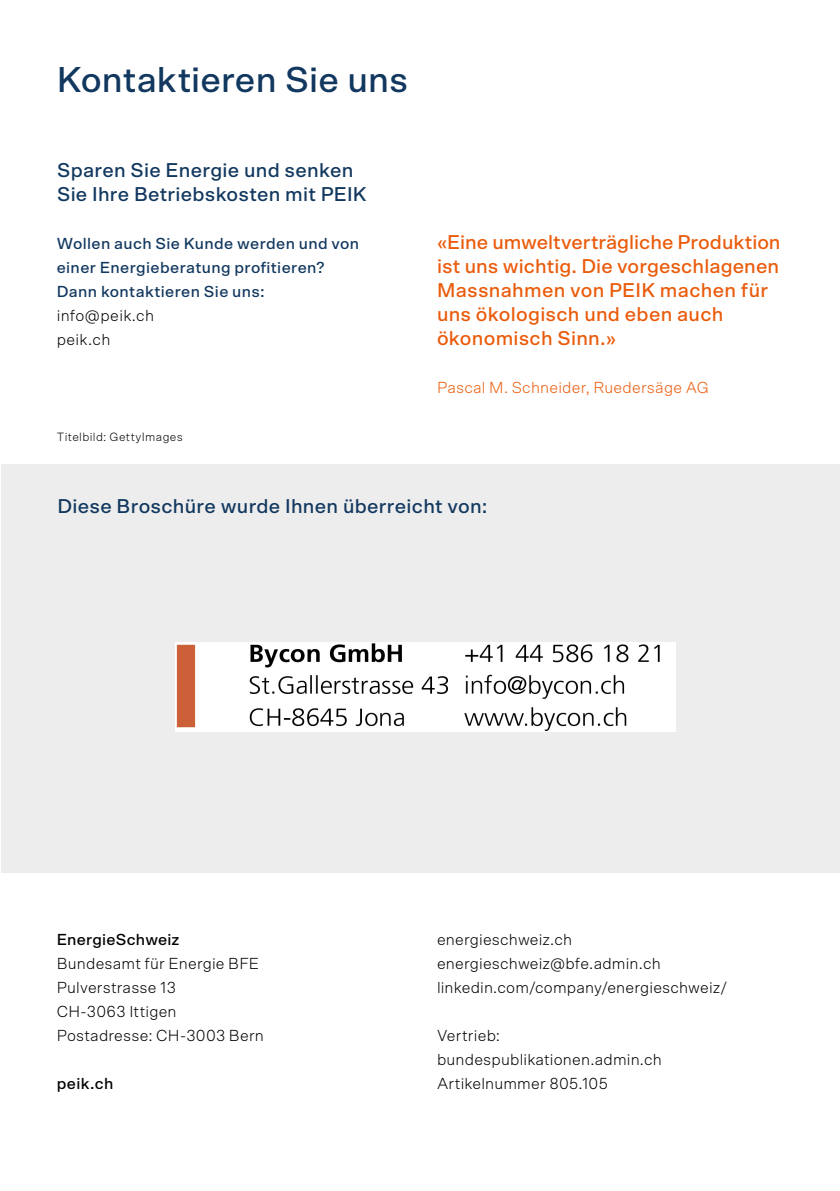
<style>
.page{position:relative;width:840px;height:1191px;background:#fff}
.page>*{position:absolute;margin:0;border:0;box-sizing:border-box;transform-origin:0 0}
.t1{font:500 36px "Scto Grotesk A";color:#12385f}
.t2{font:500 20px/24px "Scto Grotesk A";letter-spacing:.005em;color:#ea5b0b}
.t3{font:500 20px/24px "Scto Grotesk A";letter-spacing:.015em;color:#12385f}
.t4{font:300 16px/24px "Scto Grotesk A";letter-spacing:.01em;color:#000}
.t5{font:500 16px/24px "Scto Grotesk A";letter-spacing:.025em;color:#12385f}
.t6{font:300 16px "Scto Grotesk A";letter-spacing:.01em;color:#ea5b0b}
.t7{font:500 16px "Scto Grotesk A";letter-spacing:.015em;color:#000}
.t8{font:300 12px "Scto Grotesk A";letter-spacing:.03em;color:#000}
</style>
<div class="page">
<div style="left:1px;top:465px;width:838px;height:408px;background:#ededed"></div>
<img style="left:176px;top:642px;width:498px;height:89px">
<h1 class="t1" style="left:57px;top:58px;width:353px">Kontaktieren Sie uns</h1>
<p class="t3" style="left:57px;top:158px;width:311px">Sparen Sie Energie und senken<br>Sie Ihre Betriebskosten mit PEIK</p>
<p class="t5" style="left:57px;top:231px;width:304px">Wollen auch Sie Kunde werden und von einer Energieberatung profitieren?<br>Dann kontaktieren Sie uns:</p>
<p class="t4" style="left:57px;top:303px;width:99px">info@peik.ch peik.ch</p>
<p class="t8" style="left:57px;top:430px;width:128px">Titelbild: GettyImages</p>
<p class="t2" style="left:437px;top:230px;width:345px">«Eine umweltverträgliche Produktion ist uns wichtig. Die vorgeschlagenen<br>Massnahmen von PEIK machen für uns ökologisch und eben auch ökonomisch Sinn.»</p>
<p class="t6" style="left:437px;top:378px;width:273px">Pascal M. Schneider, Ruedersäge AG</p>
<p class="t3" style="left:57px;top:494px;width:431px">Diese Broschüre wurde Ihnen überreicht von:</p>
<p class="t7" style="left:57px;top:930px;width:124px">EnergieSchweiz</p>
<p class="t4" style="left:57px;top:951px;width:209px">Bundesamt für Energie BFE<br>Pulverstrasse 13<br>CH-3063 Ittigen<br>Postadresse: CH-3003 Bern</p>
<p class="t7" style="left:57px;top:1074px;width:58px">peik.ch</p>
<p class="t4" style="left:437px;top:927px;width:291px">energieschweiz.ch energieschweiz@bfe.admin.ch linkedin.com/company/energieschweiz/</p>
<p class="t4" style="left:437px;top:1023px;width:226px">Vertrieb: bundespublikationen.admin.ch<br>Artikelnummer 805.105</p>
</div>
